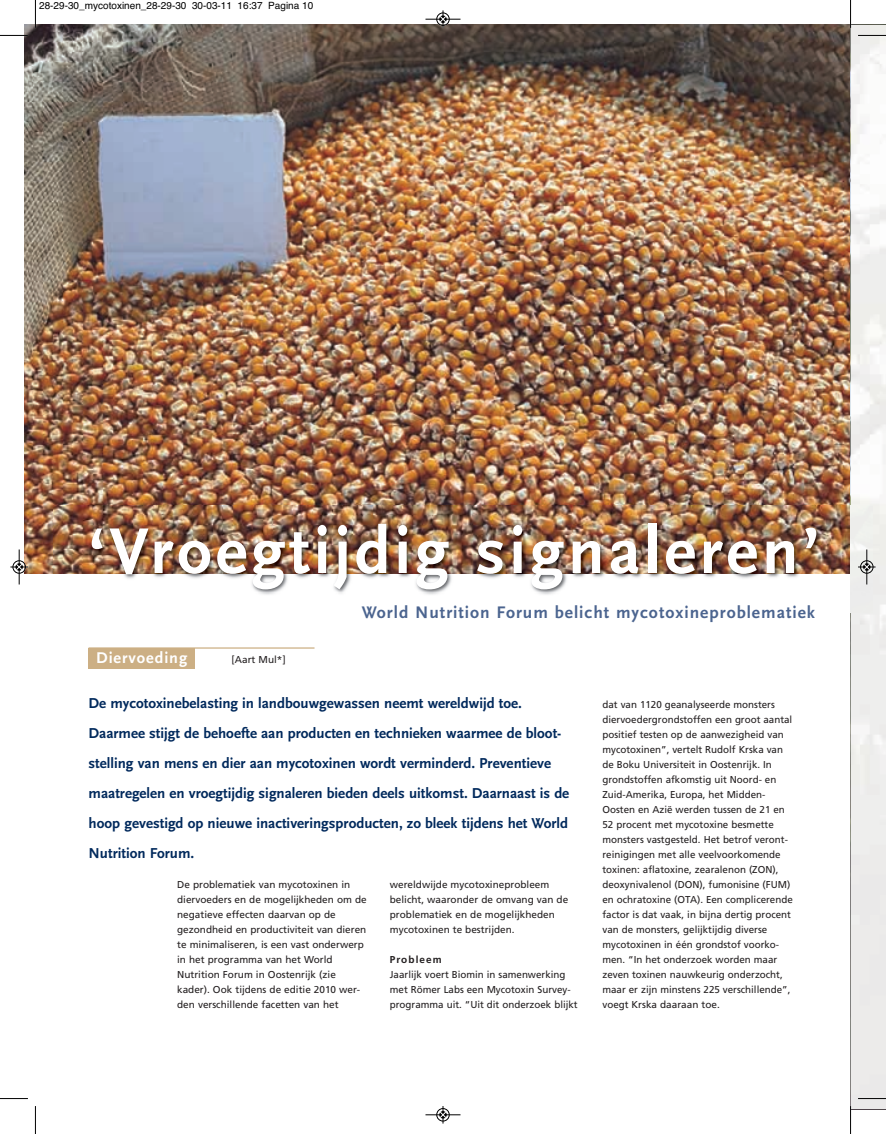
<style>
.page{position:relative;width:886px;height:1134px;background:#fff}
.page>*{position:absolute;margin:0;border:0;box-sizing:border-box;transform-origin:0 0}
.t1{font:700 67.5px "Scala Sans";letter-spacing:.055em;color:#fff}
.t2{font:700 17.5px "Scala Sans";letter-spacing:.055em;color:#4b648f}
.t3{font:700 16.25px "Scala Sans";letter-spacing:.055em;color:#fff}
.t4{font:700 15px/30px "Scala Sans";color:#00295c}
.t5{font:10px/15px "Frutiger";color:#231f20}
.t6{font:10px "Helvetica";color:#000}
.s1{font-weight:700}
</style>
<div class="page">
<img style="left:25px;top:24px;width:825px;height:549px">
<img style="left:850px;top:25px;width:36px;height:1084px">
<img style="left:54px;top:505px;width:819px;height:108px">
<img style="left:850px;top:505px;width:1px;height:108px">
<div style="left:89px;top:648px;width:106px;height:20px;background:#ccaf84"></div>
<hr style="left:89px;top:647px;width:225px;height:2px;background:#ccaf84">
<svg style="left:35px;top:0;width:1px;height:28px"></svg>
<svg style="left:0;top:35px;width:28px;height:1px"></svg>
<svg style="left:850px;top:0;width:1px;height:28px"></svg>
<svg style="left:858px;top:35px;width:28px;height:1px"></svg>
<svg style="left:35px;top:1106px;width:1px;height:28px"></svg>
<svg style="left:0;top:1098px;width:28px;height:1px"></svg>
<svg style="left:850px;top:1106px;width:1px;height:28px"></svg>
<svg style="left:858px;top:1098px;width:28px;height:1px"></svg>
<div style="left:436px;top:13px;width:14px;height:13px;border:1px solid #fff;border-radius:50%"></div>
<hr style="left:425px;top:19px;width:35px;height:1px;background:#000">
<div style="left:437px;top:13px;width:12px;height:13px;border:1px solid #000;border-radius:50%"></div>
<svg style="left:440px;top:10px;width:6px;height:18px"></svg>
<div style="left:436px;top:1108px;width:14px;height:13px;border:1px solid #fff;border-radius:50%"></div>
<hr style="left:425px;top:1114px;width:35px;height:1px;background:#000">
<div style="left:437px;top:1108px;width:12px;height:13px;border:1px solid #000;border-radius:50%"></div>
<svg style="left:440px;top:1106px;width:6px;height:17px"></svg>
<div style="left:13px;top:560px;width:13px;height:14px;border:1px solid #fff;border-radius:50%"></div>
<hr style="left:19px;top:549px;width:1px;height:35px;background:#000">
<div style="left:13px;top:561px;width:13px;height:12px;border:1px solid #000;border-radius:50%"></div>
<svg style="left:10px;top:564px;width:18px;height:6px"></svg>
<div style="left:860px;top:560px;width:13px;height:14px;border:1px solid #fff;border-radius:50%"></div>
<hr style="left:866px;top:549px;width:1px;height:35px;background:#000">
<div style="left:860px;top:561px;width:13px;height:12px;border:1px solid #000;border-radius:50%"></div>
<svg style="left:858px;top:564px;width:17px;height:6px"></svg>
<p class="t6" style="left:39px;top:0;width:276px">28-29-30_mycotoxinen_28-29-30 30-03-11 16:37 Pagina 10</p>
<p class="t1" style="left:89px;top:524px;width:732px">‘Vroegtijdig signaleren’</p>
<p class="t3" style="left:96px;top:651px;width:93px">Diervoeding</p>
<p class="t5" style="left:232px;top:653px;width:56px">[Aart Mul*]</p>
<p class="t2" style="left:362px;top:605px;width:455px">World Nutrition Forum belicht mycotoxineproblematiek</p>
<p class="t4" style="left:89px;top:689px;width:482px">De mycotoxinebelasting in landbouwgewassen neemt wereldwijd toe.<br>Daarmee stijgt de behoefte aan producten en technieken waarmee de bloot&shy;stelling van mens en dier aan mycotoxinen wordt verminderd. Preventieve maatregelen en vroegtijdig signaleren bieden deels uitkomst. Daarnaast is de hoop gevestigd op nieuwe inactiveringsproducten, zo bleek tijdens het World Nutrition Forum.</p>
<p class="t5" style="left:177px;top:878px;width:191px">De problematiek van mycotoxinen in diervoeders en de mogelijkheden om de negatieve effecten daarvan op de gezondheid en productiviteit van dieren te minimaliseren, is een vast onderwerp in het programma van het World Nutrition Forum in Oostenrijk (zie kader). Ook tijdens de editie 2010 wer&shy;den verschillende facetten van het</p>
<p class="t5" style="left:390px;top:878px;width:180px">wereldwijde mycotoxineprobleem belicht, waaronder de omvang van de problematiek en de mogelijkheden mycotoxinen te bestrijden.</p>
<p class="t5" style="left:390px;top:953px;width:189px"><span class="s1">Probleem<br></span>Jaarlijk voert Biomin in samenwerking met Römer Labs een Mycotoxin Survey&shy;programma uit. “Uit dit onderzoek blijkt</p>
<p class="t5" style="left:602px;top:698px;width:192px">dat van 1120 geanalyseerde monsters diervoedergrondstoffen een groot aantal positief testen op de aanwezigheid van mycotoxinen”, vertelt Rudolf Krska van de Boku Universiteit in Oostenrijk. In grondstoffen afkomstig uit Noord- en Zuid-Amerika, Europa, het Midden-Oosten en Azië werden tussen de 21 en 52 procent met mycotoxine besmette monsters vastgesteld. Het betrof veront&shy;reinigingen met alle veelvoorkomende toxinen: aflatoxine, zearalenon (ZON), deoxynivalenol (DON), fumonisine (FUM) en ochratoxine (OTA). Een complicerende factor is dat vaak, in bijna dertig procent van de monsters, gelijktijdig diverse mycotoxinen in één grondstof voorko&shy;men. “In het onderzoek worden maar zeven toxinen nauwkeurig onderzocht, maar er zijn minstens 225 verschillende”, voegt Krska daaraan toe.</p>
</div>
